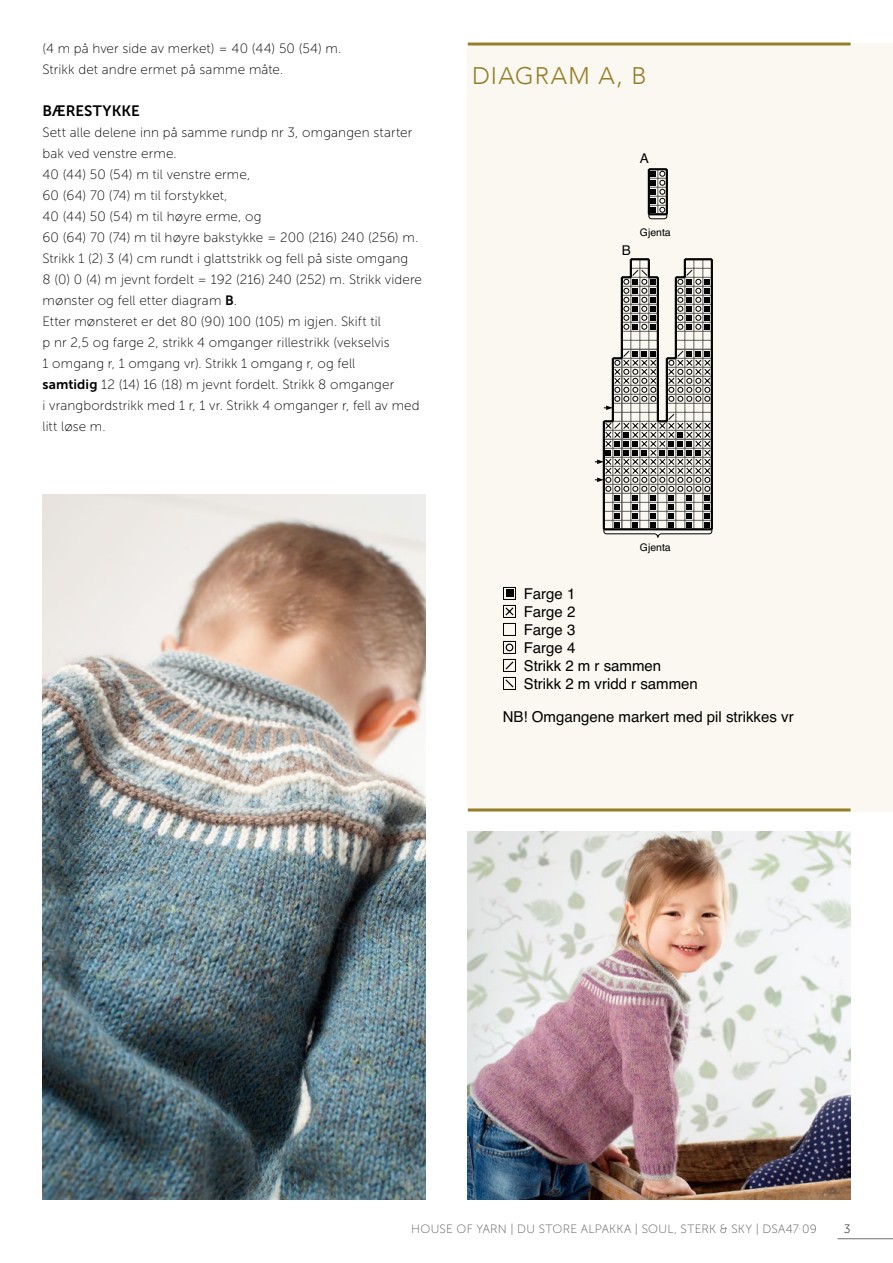
<style>
.page{position:relative;width:893px;height:1263px;background:#fff}
.page>*{position:absolute;margin:0;border:0;box-sizing:border-box;transform-origin:0 0}
.INNHOLD{font:300 24px "Avenir";letter-spacing:.045em;color:#957e2a}
.t1{font:15px/18px "Helvetica";color:#000}
.INNHOLD-_Opps{font:15px "Museo Sans 700";letter-spacing:.005em;color:#000}
.INNHOLD-_Opps-2{font:13.5px/21px "Museo Sans 100";letter-spacing:.01em;color:#000}
.t2{font:13.5px "Helvetica";color:#000}
.t3{font:12px "Museo Sans 100";letter-spacing:.025em;color:#565655}
.t4{font:12px "Museo Sans 100";color:#000}
.t5{font:10.5px "Helvetica";color:#000}
.s1{font-family:"Museo Sans 700"}
</style>
<div class="page">
<hr style="left:838px;top:1238px;width:55px;height:1px;background:#6e6e6e">
<img style="left:43px;top:494px;width:382px;height:705px">
<div style="left:468px;top:43px;width:425px;height:768px;background:#faf8f1"></div>
<hr style="left:468px;top:43px;width:382px;height:3px;background:#957e2a">
<hr style="left:468px;top:808px;width:382px;height:3px;background:#957e2a">
<svg style="left:595px;top:168px;width:118px;height:370px"></svg>
<svg style="left:503px;top:587px;width:13px;height:103px"></svg>
<img style="left:468px;top:831px;width:382px;height:368px">
<p class="INNHOLD-_Opps-2" style="left:43px;top:38px;width:300px">(4 m på hver side av merket) = 40 (44) 50 (54) m.</p>
<p class="INNHOLD-_Opps-2" style="left:43px;top:59px;width:242px">Strikk det andre ermet på samme måte.</p>
<p class="INNHOLD-_Opps" style="left:43px;top:102px;width:99px">BÆRESTYKKE</p>
<p class="INNHOLD-_Opps-2" style="left:43px;top:122px;width:371px">Sett alle delene inn på samme rundp nr 3, omgangen starter bak ved venstre erme.</p>
<p class="INNHOLD-_Opps-2" style="left:43px;top:164px;width:209px">40 (44) 50 (54) m til venstre erme,</p>
<p class="INNHOLD-_Opps-2" style="left:43px;top:185px;width:187px">60 (64) 70 (74) m til forstykket,</p>
<p class="INNHOLD-_Opps-2" style="left:43px;top:206px;width:220px">40 (44) 50 (54) m til høyre erme, og</p>
<p class="INNHOLD-_Opps-2" style="left:43px;top:227px;width:381px">60 (64) 70 (74) m til høyre bakstykke = 200 (216) 240 (256) m.<br>Strikk 1 (2) 3 (4) cm rundt i glattstrikk og fell på siste omgang<br>8 (0) 0 (4) m jevnt fordelt = 192 (216) 240 (252) m. Strikk videre mønster og fell etter diagram <span class="s1">B</span>.</p>
<p class="INNHOLD-_Opps-2" style="left:43px;top:311px;width:379px">Etter mønsteret er det 80 (90) 100 (105) m igjen. Skift til<br>p nr 2,5 og farge 2, strikk 4 omganger rillestrikk (vekselvis<br>1 omgang r, 1 omgang vr). Strikk 1 omgang r, og fell<br><span class="s1">samtidig</span> 12 (14) 16 (18) m jevnt fordelt. Strikk 8 omganger<br>i vrangbordstrikk med 1 r, 1 vr. Strikk 4 omganger r, fell av med litt løse m.</p>
<p class="INNHOLD" style="left:472px;top:61px;width:176px">DIAGRAM A, B</p>
<p class="t2" style="left:640px;top:148px;width:11px">A</p>
<p class="t2" style="left:622px;top:240px;width:11px">B</p>
<p class="t5" style="left:640px;top:224px;width:32px">Gjenta</p>
<p class="t5" style="left:640px;top:539px;width:32px">Gjenta</p>
<p class="t1" style="left:524px;top:586px;width:176px">Farge 1<br>Farge 2<br>Farge 3<br>Farge 4<br>Strikk 2 m r sammen<br>Strikk 2 m vridd r sammen</p>
<p class="t1" style="left:503px;top:709px;width:292px">NB! Omgangene markert med pil strikkes vr</p>
<p class="t3" style="left:411px;top:1222px;width:407px">HOUSE OF YARN | DU STORE ALPAKKA | SOUL, STERK &amp; SKY | DSA47·09</p>
<p class="t4" style="left:844px;top:1222px;width:8px">3</p>
</div>
